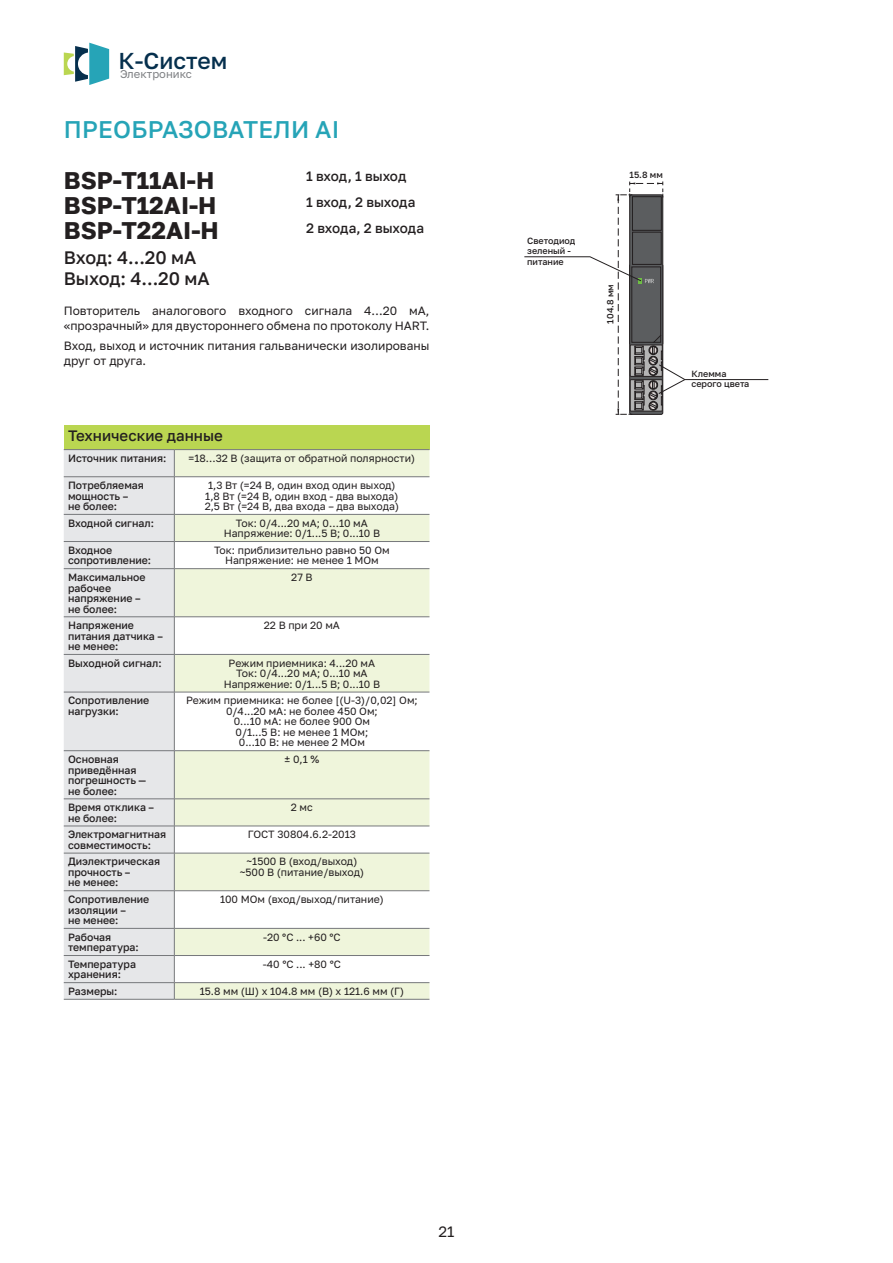
<style>
.page{position:relative;width:893px;height:1263px;background:#fff}
.page>*{position:absolute;margin:0;border:0;box-sizing:border-box;transform-origin:0 0}
.t1{font:700 24px "Golos Text";color:#231f20}
.t2{font:500 24px "Golos Text";letter-spacing:.01em;color:#26a4b7}
.t3{font:500 22.95px "Golos Text";color:#052f4d}
.t4{font:500 18px "Golos Text";color:#231f20}
.t5{font:500 15px "Golos Text";color:#231f20}
.t6{font:15px "Golos Text";color:#231f20}
.t7{font:500 13.5px "Golos Text";letter-spacing:-.005em;color:#231f20}
.t8{font:12px/15px "Golos Text";color:#231f20}
.t9{font:11.25px "Golos Text";color:#7e8083}
.t10{font:10.5px "Golos Text";color:#231f20}
.t11{font:500 10.5px/10.5px "Golos Text";color:#231f20}
.t12{font:500 9px/10.5px "Golos Text";color:#231f20}
</style>
<div class="page">
<div style="left:64px;top:425px;width:365px;height:25px;background:#bad651"></div>
<div style="left:64px;top:450px;width:110px;height:549px;background:#e6e7e9"></div>
<svg style="left:175px;top:450px;width:254px;height:166px;fill:#eff5db"></svg>
<svg style="left:175px;top:617px;width:254px;height:75px"></svg>
<div style="left:175px;top:751px;width:254px;height:47px;background:#eff5db"></div>
<svg style="left:174px;top:450px;width:1px;height:26px"></svg>
<hr style="left:174px;top:477px;width:1px;height:37px;background:#76787b">
<svg style="left:174px;top:515px;width:1px;height:53px"></svg>
<hr style="left:174px;top:569px;width:1px;height:48px;background:#76787b">
<hr style="left:174px;top:617px;width:1px;height:37px;background:#76787b">
<hr style="left:174px;top:655px;width:1px;height:37px;background:#76787b">
<hr style="left:174px;top:692px;width:1px;height:58px;background:#76787b">
<hr style="left:174px;top:751px;width:1px;height:48px;background:#76787b">
<svg style="left:174px;top:799px;width:255px;height:200px"></svg>
<hr style="left:174px;top:449px;width:255px;height:1px;background:#76787b">
<hr style="left:174px;top:476px;width:255px;height:1px;background:#76787b">
<hr style="left:174px;top:514px;width:255px;height:1px;background:#76787b">
<hr style="left:174px;top:541px;width:255px;height:1px;background:#76787b">
<hr style="left:174px;top:568px;width:255px;height:1px;background:#76787b">
<hr style="left:174px;top:616px;width:255px;height:1px;background:#76787b">
<hr style="left:174px;top:654px;width:255px;height:1px;background:#76787b">
<hr style="left:174px;top:692px;width:255px;height:1px;background:#76787b">
<hr style="left:174px;top:750px;width:255px;height:1px;background:#76787b">
<hr style="left:174px;top:798px;width:255px;height:1px;background:#76787b">
<hr style="left:174px;top:826px;width:255px;height:1px;background:#76787b">
<hr style="left:174px;top:853px;width:255px;height:1px;background:#76787b">
<hr style="left:174px;top:890px;width:255px;height:1px;background:#76787b">
<hr style="left:174px;top:928px;width:255px;height:1px;background:#76787b">
<hr style="left:174px;top:955px;width:255px;height:1px;background:#76787b">
<hr style="left:174px;top:982px;width:255px;height:1px;background:#76787b">
<hr style="left:174px;top:999px;width:255px;height:1px;background:#76787b">
<hr style="left:64px;top:514px;width:110px;height:1px;background:#76787b">
<hr style="left:64px;top:541px;width:110px;height:1px;background:#76787b">
<hr style="left:64px;top:616px;width:110px;height:1px;background:#76787b">
<hr style="left:64px;top:654px;width:110px;height:1px;background:#76787b">
<hr style="left:64px;top:692px;width:110px;height:1px;background:#76787b">
<hr style="left:64px;top:750px;width:110px;height:1px;background:#76787b">
<hr style="left:64px;top:853px;width:110px;height:1px;background:#76787b">
<hr style="left:64px;top:928px;width:110px;height:1px;background:#76787b">
<hr style="left:64px;top:982px;width:110px;height:1px;background:#76787b">
<hr style="left:64px;top:449px;width:110px;height:1px;background:#76787b">
<hr style="left:64px;top:476px;width:110px;height:1px;background:#76787b">
<hr style="left:64px;top:568px;width:110px;height:1px;background:#76787b">
<hr style="left:64px;top:798px;width:110px;height:1px;background:#76787b">
<hr style="left:64px;top:826px;width:110px;height:1px;background:#76787b">
<hr style="left:64px;top:890px;width:110px;height:1px;background:#76787b">
<hr style="left:64px;top:955px;width:110px;height:1px;background:#76787b">
<hr style="left:64px;top:999px;width:110px;height:1px;background:#76787b">
<svg style="left:524px;top:181px;width:244px;height:234px"></svg>
<svg style="left:64px;top:43px;width:45px;height:42px"></svg>
<p class="t3" style="left:119px;top:47px;width:110px">К-Систем</p>
<p class="t9" style="left:120px;top:67px;width:74px">Электроникс</p>
<p class="t2" style="left:64px;top:115px;width:277px">ПРЕОБРАЗОВАТЕЛИ AI</p>
<p class="t1" style="left:64px;top:166px;width:152px">BSP-T11AI-H</p>
<p class="t1" style="left:64px;top:191px;width:154px">BSP-T12AI-H</p>
<p class="t1" style="left:64px;top:216px;width:157px">BSP-T22AI-H</p>
<p class="t4" style="left:64px;top:247px;width:134px">Вход: 4...20 мА</p>
<p class="t4" style="left:64px;top:268px;width:147px">Выход: 4...20 мА</p>
<p class="t7" style="left:306px;top:168px;width:102px">1 вход, 1 выход</p>
<p class="t7" style="left:306px;top:194px;width:111px">1 вход, 2 выхода</p>
<p class="t7" style="left:306px;top:220px;width:119px">2 входа, 2 выхода</p>
<p class="t8" style="left:64px;top:303px;width:367px">Повторитель аналогового входного сигнала 4…20 мА, «прозрачный» для двустороннего обмена по протоколу HART.</p>
<p class="t8" style="left:64px;top:338px;width:367px">Вход, выход и источник питания гальванически изолированы друг от друга.</p>
<p class="t5" style="left:68px;top:427px;width:156px">Технические данные</p>
<p class="t11" style="left:68px;top:453px;width:100px">Источник питания:</p>
<p class="t10" style="left:189px;top:452px;width:228px">=18…32 В (защита от обратной полярности)</p>
<p class="t11" style="left:68px;top:480px;width:77px">Потребляемая мощность –</p>
<p class="t11" style="left:68px;top:501px;width:51px">не более:</p>
<p class="t10" style="left:208px;top:479px;width:189px">1,3 Вт (=24 В, один вход один выход)</p>
<p class="t10" style="left:205px;top:490px;width:195px">1,8 Вт (=24 В, один вход - два выхода)</p>
<p class="t10" style="left:205px;top:500px;width:196px">2,5 Вт (=24 В, два входа – два выхода)</p>
<p class="t11" style="left:68px;top:518px;width:87px">Входной сигнал:</p>
<p class="t10" style="left:236px;top:517px;width:133px">Ток: 0/4...20 мА; 0…10 мА</p>
<p class="t10" style="left:224px;top:527px;width:158px">Напряжение: 0/1...5 В; 0...10 В</p>
<p class="t11" style="left:68px;top:545px;width:85px">Входное сопротивление:</p>
<p class="t10" style="left:214px;top:544px;width:177px">Ток: приблизительно равно 50 Ом</p>
<p class="t10" style="left:225px;top:554px;width:155px">Напряжение: не менее 1 MОм</p>
<p class="t11" style="left:68px;top:572px;width:79px">Максимальное рабочее напряжение –</p>
<p class="t11" style="left:68px;top:603px;width:51px">не более:</p>
<p class="t10" style="left:291px;top:571px;width:23px">27 В</p>
<p class="t11" style="left:68px;top:620px;width:97px">Напряжение питания датчика – не менее:</p>
<p class="t10" style="left:264px;top:619px;width:78px">22 В при 20 мА</p>
<p class="t11" style="left:68px;top:658px;width:95px">Выходной сигнал:</p>
<p class="t10" style="left:229px;top:657px;width:148px">Режим приемника: 4...20 мА</p>
<p class="t10" style="left:236px;top:667px;width:133px">Ток: 0/4...20 мА; 0...10 мА</p>
<p class="t10" style="left:224px;top:678px;width:158px">Напряжение: 0/1...5 В; 0...10 В</p>
<p class="t11" style="left:68px;top:695px;width:83px">Сопротивление нагрузки:</p>
<p class="t10" style="left:186px;top:694px;width:233px">Режим приемника: не более [(U-3)/0,02] Ом;</p>
<p class="t10" style="left:226px;top:705px;width:153px">0/4...20 мА: не более 450 Ом;</p>
<p class="t10" style="left:234px;top:715px;width:138px">0...10 мА: не более 900 Ом</p>
<p class="t10" style="left:235px;top:726px;width:134px">0/1...5 В: не менее 1 МОм;</p>
<p class="t10" style="left:239px;top:736px;width:128px">0...10 В: не менее 2 MОм</p>
<p class="t11" style="left:68px;top:754px;width:80px">Основная приведённая погрешность —</p>
<p class="t11" style="left:68px;top:785px;width:51px">не более:</p>
<p class="t11" style="left:68px;top:802px;width:88px">Время отклика –</p>
<p class="t11" style="left:68px;top:812px;width:51px">не более:</p>
<p class="t10" style="left:285px;top:753px;width:36px">± 0,1 %</p>
<p class="t10" style="left:291px;top:801px;width:23px">2 мс</p>
<p class="t11" style="left:68px;top:829px;width:100px">Электромагнитная совместимость:</p>
<p class="t10" style="left:248px;top:828px;width:110px">ГОСТ 30804.6.2-2013</p>
<p class="t11" style="left:68px;top:856px;width:94px">Диэлектрическая прочность –</p>
<p class="t11" style="left:68px;top:877px;width:52px">не менее:</p>
<p class="t10" style="left:246px;top:855px;width:112px">~1500 В (вход/выход)</p>
<p class="t10" style="left:240px;top:866px;width:126px">~500 В (питание/выход)</p>
<p class="t11" style="left:68px;top:894px;width:83px">Сопротивление изоляции –</p>
<p class="t11" style="left:68px;top:915px;width:52px">не менее:</p>
<p class="t10" style="left:220px;top:893px;width:165px">100 MОм (вход/выход/питание)</p>
<p class="t11" style="left:68px;top:931px;width:72px">Рабочая температура:</p>
<p class="t10" style="left:263px;top:931px;width:79px">-20 °C ... +60 °C</p>
<p class="t11" style="left:68px;top:959px;width:70px">Температура хранения:</p>
<p class="t10" style="left:263px;top:958px;width:80px">-40 °C ... +80 °C</p>
<p class="t11" style="left:68px;top:986px;width:51px">Размеры:</p>
<p class="t10" style="left:200px;top:985px;width:206px">15.8 мм (Ш) x 104.8 мм (В) x 121.6 мм (Г)</p>
<p class="t12" style="left:527px;top:235px;width:50px">Светодиод зеленый - питание</p>
<p class="t12" style="left:630px;top:169px;width:35px">15.8 мм</p>
<p class="t12" style="left:605px;top:323px;width:41px;rotate:-90deg">104.8 мм</p>
<p class="t12" style="left:691px;top:368px;width:60px">Клемма серого цвета</p>
<h3 class="t6" style="left:438px;top:1222px;width:17px">21</h3>
</div>
